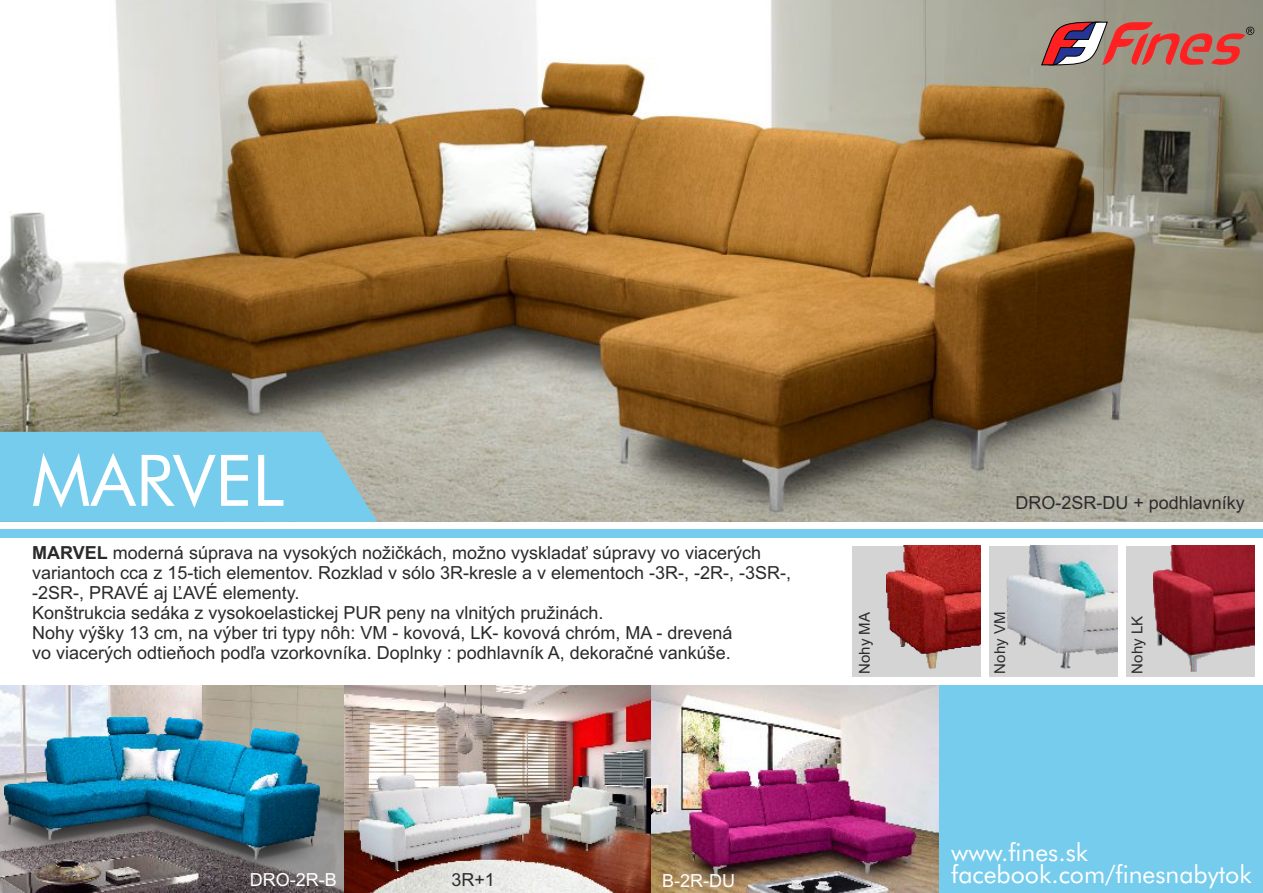
<style>
.page{position:relative;width:1263px;height:893px;background:#fff}
.page>*{position:absolute;margin:0;border:0;box-sizing:border-box;transform-origin:0 0}
.t1{font:71.25px "Futura BT";color:#fff}
.t2{font:24.9px/22.4px "Futura BT";color:#fff}
.t3{font:18px/20.1px "Arial";color:#2b2929}
.t4{font:18px "Arial";color:#2e2b2e}
.t5{font:18px "Arial";color:#fff}
.t6{font:15px "Arial";color:#2e2b2e}
.s1{font-weight:700}
</style>
<div class="page">
<img style="left:0;top:685px;width:344px;height:208px">
<img style="left:0;top:767px;width:329px;height:113px">
<img style="left:4px;top:717px;width:316px;height:144px">
<img style="left:344px;top:685px;width:307px;height:208px">
<img style="left:651px;top:685px;width:288px;height:208px">
<img style="left:0;top:0;width:1263px;height:522px">
<div style="left:852px;top:546px;width:129px;height:131px;background:#d4d4d4"></div>
<img style="left:887px;top:546px;width:94px;height:123px">
<img style="left:989px;top:546px;width:128px;height:131px">
<div style="left:1126px;top:546px;width:128px;height:131px;background:#d4d4d4"></div>
<img style="left:1153px;top:546px;width:101px;height:125px">
<svg style="left:1041px;top:22px;width:213px;height:43px;background:#b26d69"></svg>
<svg style="left:0;top:432px;width:377px;height:90px;background:#79c9e7"></svg>
<div style="left:0;top:529px;width:1263px;height:8px;background:#75cced"></div>
<div style="left:939px;top:685px;width:324px;height:208px;background:#75cced"></div>
<h1 class="t1" style="left:31px;top:452px;width:255px">MARVEL</h1>
<p class="t3" style="left:32px;top:544px;width:760px"><span class="s1">MARVEL</span> moderná súprava na vysokých nožičkách, možno vyskladať súpravy vo viacerých variantoch cca z 15-tich elementov. Rozklad v sólo 3R-kresle a v elementoch -3R-, -2R-, -3SR-, -2SR-, PRAVÉ aj ĽAVÉ elementy.<br>Konštrukcia sedáka z vysokoelastickej PUR peny na vlnitých pružinách.<br>Nohy výšky 13 cm, na výber tri typy nôh: VM - kovová, LK- kovová chróm, MA - drevená<br>vo viacerých odtieňoch podľa vzorkovníka. Doplnky : podhlavník A, dekoračné vankúše.</p>
<p class="t6" style="left:859px;top:674px;width:63px;rotate:-90deg">Nohy MA</p>
<p class="t5" style="left:250px;top:873px;width:88px">DRO-2R-B</p>
<p class="t4" style="left:451px;top:873px;width:45px">3R+1</p>
<p class="t5" style="left:662px;top:874px;width:74px">B-2R-DU</p>
<p class="t4" style="left:1015px;top:496px;width:231px">DRO-2SR-DU + podhlavníky</p>
<p class="t6" style="left:994px;top:674px;width:63px;rotate:-90deg">Nohy VM</p>
<p class="t6" style="left:1131px;top:673px;width:59px;rotate:-90deg">Nohy LK</p>
<h2 class="t2" style="left:951px;top:843px;width:302px">www.fines.sk facebook.com/finesnabytok</h2>
</div>
